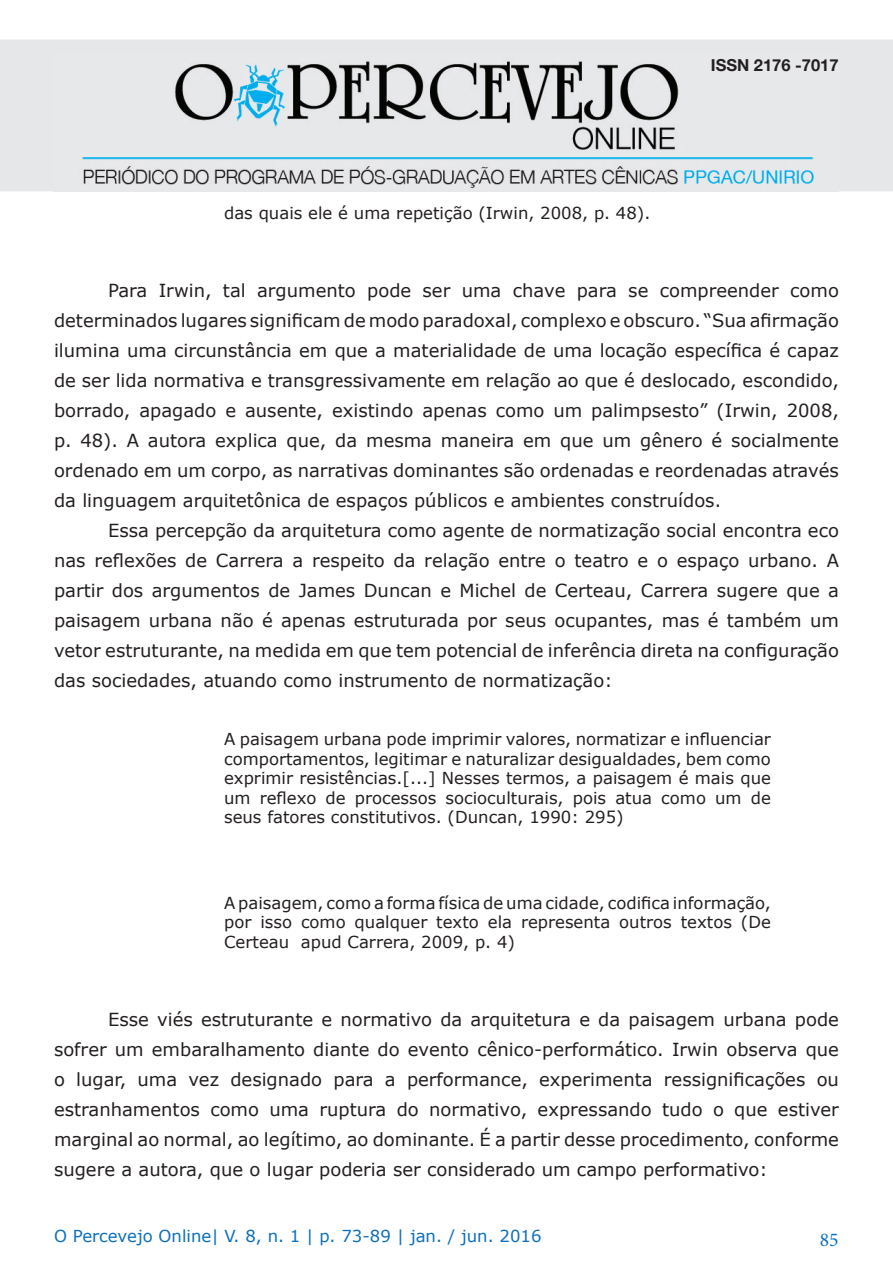
<style>
.page{position:relative;width:893px;height:1263px;background:#fff}
.page>*{position:absolute;margin:0;border:0;box-sizing:border-box;transform-origin:0 0}
.t1{font:19.5px "Minion Pro";color:#0b6fc0}
.t2{font:18px/30px "Verdana";color:#231f20;text-align:justify}
.t3{font:16.5px/19.5px "Verdana";color:#231f20;text-align:justify}
.t4{font:16.5px "Verdana";color:#0b6fc0}
.t5{font:700 16.5px "Helvetica Neue";color:#231f20}
</style>
<div class="page">
<div style="left:0;top:40px;width:893px;height:151px;background:#e6e7e9"></div>
<img style="left:53px;top:61px;width:786px;height:130px">
<p class="t3" style="left:224px;top:203px;width:428px">das quais ele é uma repetição (Irwin, 2008, p. 48).</p>
<p class="t5" style="left:711px;top:50px;width:129px">ISSN 2176 -7017</p>
<p class="t2" style="left:54px;top:275px;width:786px;text-indent:54px">Para Irwin, tal argumento pode ser uma chave para se compreender como determinados lugares significam de modo paradoxal, complexo e obscuro. “Sua afirmação ilumina uma circunstância em que a materialidade de uma locação específica é capaz de ser lida normativa e transgressivamente em relação ao que é deslocado, escondido, borrado, apagado e ausente, existindo apenas como um palimpsesto” (Irwin, 2008, p. 48). A autora explica que, da mesma maneira em que um gênero é socialmente ordenado em um corpo, as narrativas dominantes são ordenadas e reordenadas através da linguagem arquitetônica de espaços públicos e ambientes construídos.</p>
<p class="t2" style="left:54px;top:515px;width:786px;text-indent:54px">Essa percepção da arquitetura como agente de normatização social encontra eco nas reflexões de Carrera a respeito da relação entre o teatro e o espaço urbano. A partir dos argumentos de James Duncan e Michel de Certeau, Carrera sugere que a paisagem urbana não é apenas estruturada por seus ocupantes, mas é também um vetor estruturante, na medida em que tem potencial de inferência direta na configuração das sociedades, atuando como instrumento de normatização:</p>
<p class="t3" style="left:224px;top:729px;width:548px">A paisagem urbana pode imprimir valores, normatizar e influenciar comportamentos, legitimar e naturalizar desigualdades, bem como exprimir resistências.[...] Nesses termos, a paisagem é mais que um reflexo de processos socioculturais, pois atua como um de seus fatores constitutivos. (Duncan, 1990: 295)</p>
<p class="t3" style="left:224px;top:893px;width:548px">A paisagem, como a forma física de uma cidade, codifica informação, por isso como qualquer texto ela representa outros textos (De Certeau apud Carrera, 2009, p. 4)</p>
<p class="t2" style="left:54px;top:1004px;width:786px;text-indent:54px">Esse viés estruturante e normativo da arquitetura e da paisagem urbana pode sofrer um embaralhamento diante do evento cênico-performático. Irwin observa que o lugar, uma vez designado para a performance, experimenta ressignificações ou estranhamentos como uma ruptura do normativo, expressando tudo o que estiver marginal ao normal, ao legítimo, ao dominante. É a partir desse procedimento, conforme sugere a autora, que o lugar poderia ser considerado um campo performativo:</p>
<p class="t4" style="left:54px;top:1224px;width:489px">O Percevejo Online| V. 8, n. 1 | p. 73-89 | jan. / jun. 2016</p>
<p class="t1" style="left:820px;top:1227px;width:20px">85</p>
</div>
